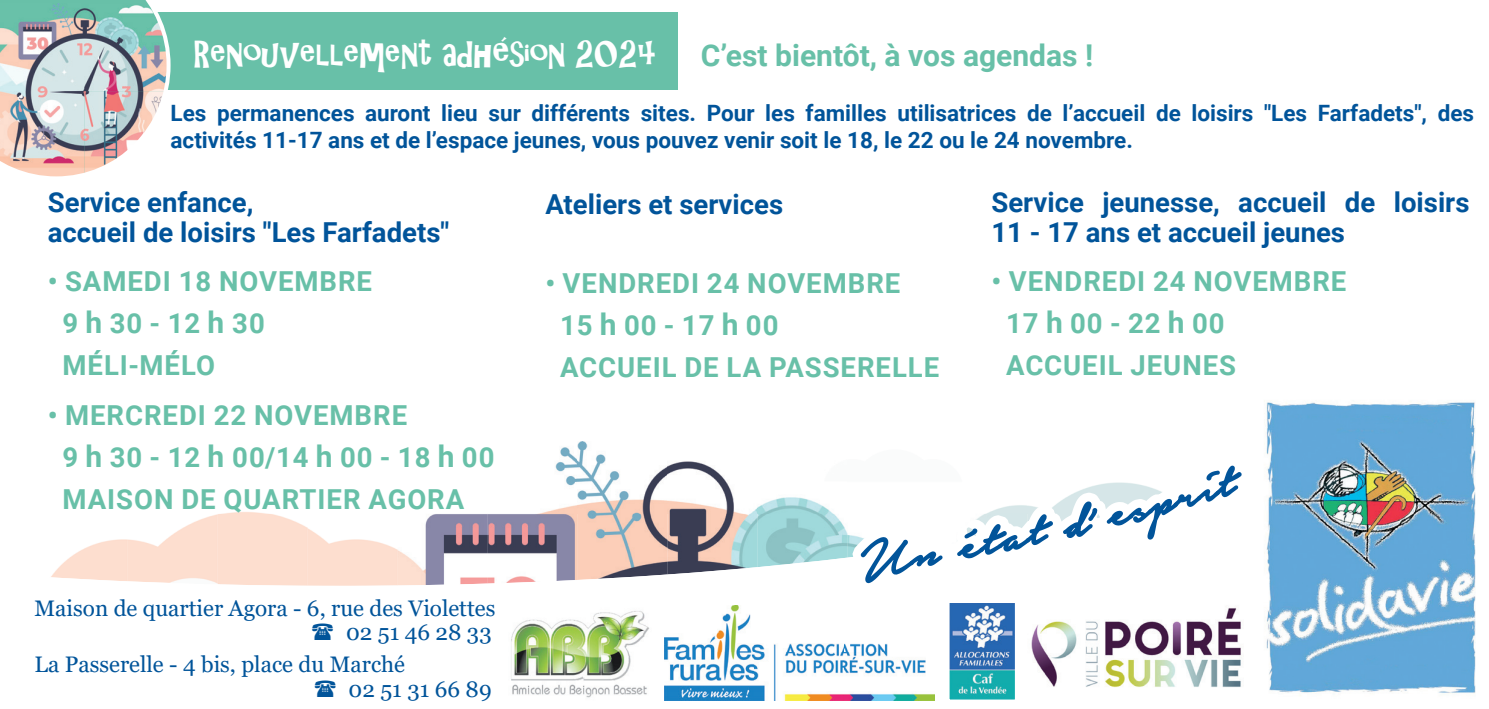
<style>
.page{position:relative;width:1489px;height:709px;background:#fff}
.page>*{position:absolute;margin:0;border:0;box-sizing:border-box;transform-origin:0 0}
.t1{font:35px "ARCHRISTY";color:#fff}
.t2{font:700 30px "Roboto";color:#68c0a8}
.t3{font:700 27.5px/42px "Roboto";letter-spacing:.035em;color:#68c0a8}
.t4{font:700 27.5px/30px "Roboto";color:#01549a}
.t5{font:700 22.5px/27px "Roboto";color:#01549a}
.t6{font:22.5px/25px "Georgia";color:#01549a;text-align:right}
.s1{font-size:30px}
</style>
<div class="page">
<div style="left:110px;top:12px;width:567px;height:77px;background:#68c0a8"></div>
<svg style="left:0;top:0;width:170px;height:177px"></svg>
<svg style="left:51px;top:441px;width:1055px;height:260px"></svg>
<img style="left:508px;top:604px;width:143px;height:96px">
<img style="left:989px;top:572px;width:252px;height:129px">
<img style="left:664px;top:605px;width:270px;height:95px">
<img style="left:950px;top:603px;width:64px;height:96px">
<div style="left:947px;top:600px;width:70px;height:102px;border:2px solid #fff"></div>
<img style="left:1264px;top:402px;width:212px;height:292px">
<svg style="left:312px;top:623px;width:21px;height:17px"></svg>
<svg style="left:315px;top:680px;width:20px;height:17px"></svg>
<svg style="left:859px;top:534px;width:83px;height:48px"></svg>
<svg style="left:954px;top:502px;width:143px;height:57px"></svg>
<svg style="left:1106px;top:482px;width:72px;height:35px"></svg>
<p class="t1" style="left:194px;top:33px;width:463px">Renouvellement adhésion 2024</p>
<p class="t2" style="left:701px;top:35px;width:394px">C’est bientôt, à vos agendas !</p>
<p class="t5" style="left:170px;top:99px;width:1304px">Les permanences auront lieu sur différents sites. Pour les familles utilisatrices de l’accueil de loisirs "Les Farfadets", des activités 11-17 ans et de l’espace jeunes, vous pouvez venir soit le 18, le 22 ou le 24 novembre.</p>
<p class="t4" style="left:48px;top:186px;width:403px">Service enfance,<br>accueil de loisirs "Les Farfadets"</p>
<p class="t3" style="left:62px;top:259px;width:311px;text-indent:-15px">• SAMEDI 18 NOVEMBRE<br>9 <span class="s1">h</span> 30 - 12 <span class="s1">h</span> 30<br>MÉLI-MÉLO</p>
<p class="t3" style="left:62px;top:393px;width:433px;text-indent:-15px">• MERCREDI 22 NOVEMBRE<br>9 <span class="s1">h</span> 30 - 12 <span class="s1">h</span> 00/14 <span class="s1">h</span> 00 - 18 <span class="s1">h</span> 00<br>MAISON DE QUARTIER AGORA</p>
<p class="t4" style="left:991px;top:186px;width:479px">Service jeunesse, accueil de loisirs<br>11 - 17 ans et accueil jeunes</p>
<p class="t3" style="left:1006px;top:259px;width:342px;text-indent:-15px">• VENDREDI 24 NOVEMBRE<br>17 <span class="s1">h</span> 00 - 22 <span class="s1">h</span> 00<br>ACCUEIL JEUNES</p>
<p class="t4" style="left:545px;top:188px;width:239px">Ateliers et services</p>
<p class="t3" style="left:560px;top:261px;width:381px;text-indent:-15px">• VENDREDI 24 NOVEMBRE<br>15 <span class="s1">h</span> 00 - 17 <span class="s1">h</span> 00<br>ACCUEIL DE LA PASSERELLE</p>
<p class="t6" style="left:34px;top:595px;width:462px">Maison de quartier Agora - 6, rue des Violettes<br>02 51 46 28 33</p>
<p class="t6" style="left:348px;top:652px;width:145px;text-align:left;text-indent:-314px">La Passerelle - 4 bis, place du Marché<br>02 51 31 66 89</p>
</div>
